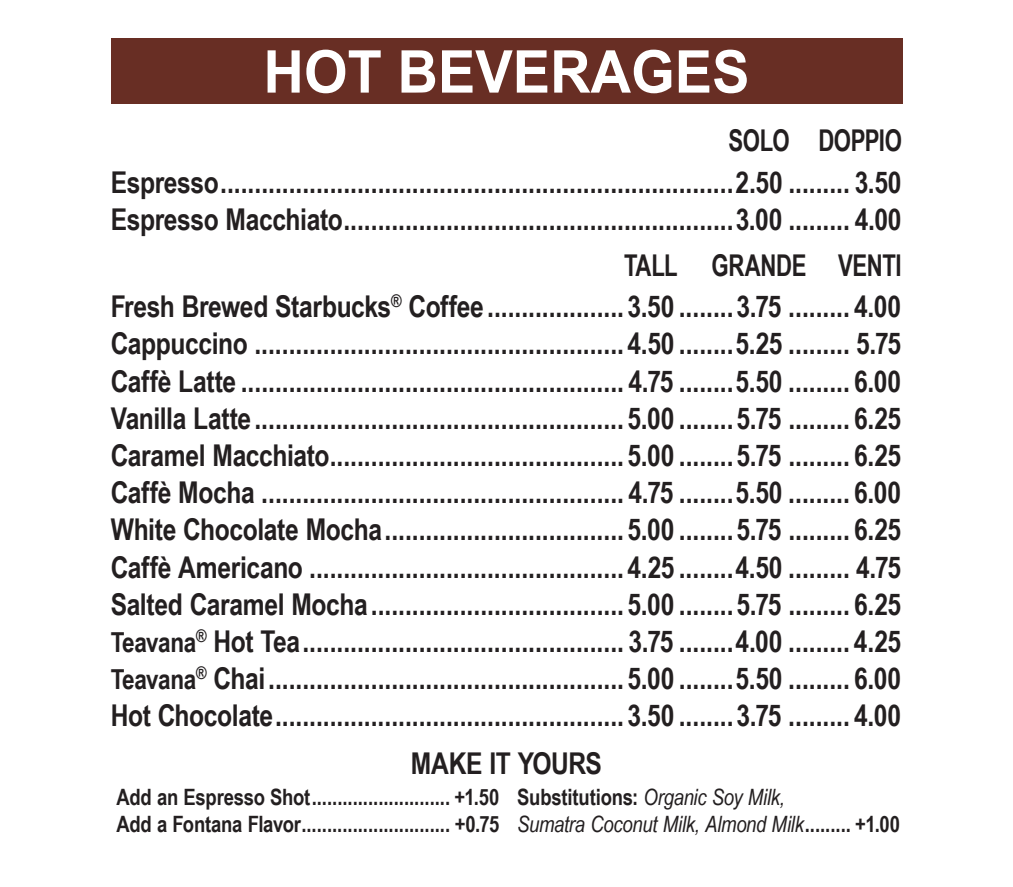
<style>
.page{position:relative;width:1013px;height:887px;background:#fff}
.page>*{position:absolute;margin:0;border:0;box-sizing:border-box;transform-origin:0 0}
.t1{font:700 59px "Arial";color:#fff;scale:.95 1}
.t2{font:700 30px "Arial Narrow";letter-spacing:-.01em;color:#231f20}
.t3{font:700 30px "Arial Narrow";letter-spacing:-.01em;color:#231f20;scale:.9 1}
.t4{font:700 22.5px "Arial Narrow";letter-spacing:-.01em;color:#231f20}
.t5{font:italic 22.5px/27px "Arial Narrow";letter-spacing:-.01em;color:#231f20}
.s1{font-size:27.5px}
.s2{font-weight:700;font-style:normal}
</style>
<div class="page">
<div style="left:111px;top:38px;width:791px;height:66px;background:#682e24"></div>
<p class="t1" style="left:263px;top:33px;width:513px">HOT BEVERAGES</p>
<p class="t3" style="left:728px;top:118px;width:194px">SOLO DOPPIO</p>
<p class="t2" style="left:111px;top:159px;width:792px">Espresso...........................................................................2.50 ......... 3.50</p>
<p class="t2" style="left:111px;top:196px;width:792px">Espresso Macchiato.........................................................3.00 ......... 4.00</p>
<p class="t3" style="left:624px;top:243px;width:310px">TALL GRANDE VENTI</p>
<p class="t2" style="left:111px;top:284px;width:791px">Fresh Brewed Starbucks<sup>®</sup> Coffee.................... 3.50 ........3.75 ......... 4.00</p>
<p class="t2" style="left:111px;top:321px;width:792px">Cappuccino ......................................................4.50 ........5.25 ......... 5.75</p>
<p class="t2" style="left:111px;top:358px;width:791px">Caffè Latte ........................................................ 4.75 ........5.50 ......... 6.00</p>
<p class="t2" style="left:111px;top:395px;width:791px">Vanilla Latte...................................................... 5.00 ........5.75 ......... 6.25</p>
<p class="t2" style="left:111px;top:432px;width:791px">Caramel Macchiato........................................... 5.00 ........5.75 ......... 6.25</p>
<p class="t2" style="left:111px;top:470px;width:791px">Caffè Mocha ..................................................... 4.75 ........5.50 ......... 6.00</p>
<p class="t2" style="left:111px;top:507px;width:791px">White Chocolate Mocha................................... 5.00 ........5.75 ......... 6.25</p>
<p class="t2" style="left:111px;top:544px;width:792px">Caffè Americano ..............................................4.25 ........4.50 ......... 4.75</p>
<p class="t2" style="left:111px;top:581px;width:791px">Salted Caramel Mocha..................................... 5.00 ........5.75 ......... 6.25</p>
<p class="t2" style="left:111px;top:618px;width:791px"><span class="s1">Teavana</span><sup>®</sup> Hot Tea............................................... 3.75 ........4.00 ......... 4.25</p>
<p class="t2" style="left:111px;top:655px;width:791px"><span class="s1">Teavana</span><sup>®</sup> Chai.................................................... 5.00 ........5.50 ......... 6.00</p>
<p class="t2" style="left:111px;top:693px;width:791px">Hot Chocolate................................................... 3.50 ........3.75 ......... 4.00</p>
<p class="t2" style="left:411px;top:740px;width:192px">MAKE IT YOURS</p>
<p class="t4" style="left:117px;top:780px;width:384px">Add an Espresso Shot........................... +1.50</p>
<p class="t4" style="left:117px;top:807px;width:384px">Add a Fontana Flavor............................. +0.75</p>
<p class="t5" style="left:517px;top:783px;width:384px"><span class="s2">Substitutions:</span> Organic Soy Milk,<br>Sumatra Coconut Milk, Almond Milk<span class="s2">......... +1.00</span></p>
</div>
